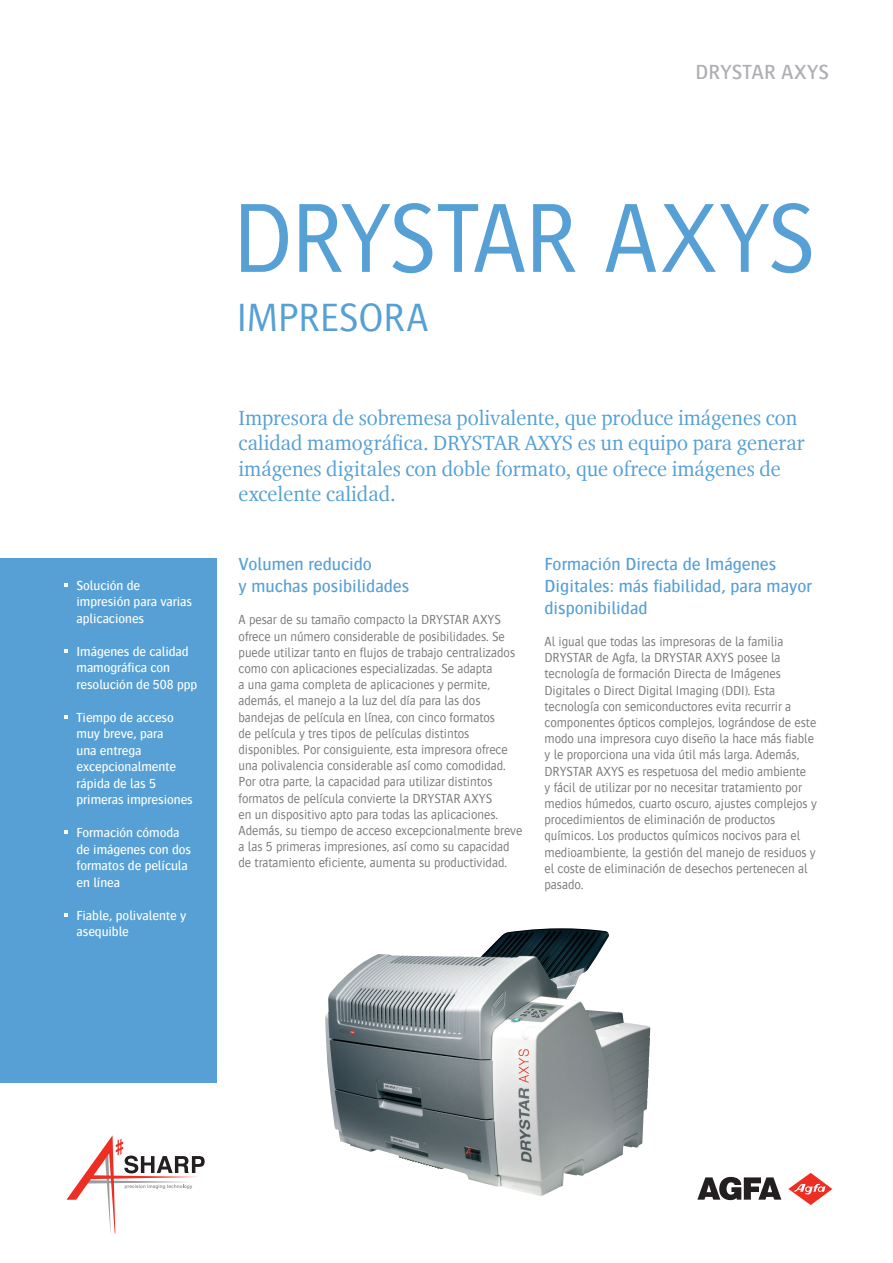
<style>
.page{position:relative;width:893px;height:1263px;background:#fff}
.page>*{position:absolute;margin:0;border:0;box-sizing:border-box;transform-origin:0 0}
.t1{font:300 102px "Bosis For Agfa";letter-spacing:-.025em;color:#56a0d5}
.t2{font:300 40.5px "Bosis For Agfa";letter-spacing:-.015em;color:#56a0d5}
.t3{font:21px/25.2px "Charter ITC For Agfa";color:#56a0d5}
.t4{font:500 21px "Bosis For Agfa";color:#aeafb3}
.t5{font:500 18px/21.6px "Bosis For Agfa";color:#56a0d5}
.t6{font:300 13.5px/16.2px "Bosis For Agfa";letter-spacing:-.005em;color:#76787b}
.t7{font:500 13.5px/16.5px "Bosis For Agfa";letter-spacing:-.005em;color:#fff}
</style>
<div class="page">
<svg style="left:697px;top:1177px;width:84px;height:23px"></svg>
<svg style="left:788px;top:1173px;width:44px;height:32px"></svg>
<div style="left:0;top:558px;width:217px;height:525px;background:#56a0d5"></div>
<svg style="left:64px;top:583px;width:3px;height:4px"></svg>
<svg style="left:64px;top:649px;width:3px;height:4px"></svg>
<svg style="left:64px;top:715px;width:3px;height:4px"></svg>
<svg style="left:64px;top:830px;width:3px;height:4px"></svg>
<svg style="left:64px;top:913px;width:3px;height:4px"></svg>
<svg style="left:66px;top:1135px;width:139px;height:99px"></svg>
<img style="left:325px;top:928px;width:325px;height:268px">
<h3 class="t4" style="left:696px;top:61px;width:135px">DRYSTAR AXYS</h3>
<p class="t7" style="left:77px;top:577px;width:117px">Solución de impresión para varias aplicaciones</p>
<p class="t7" style="left:77px;top:643px;width:122px">Imágenes de calidad mamográfica con resolución de 508 ppp</p>
<p class="t7" style="left:77px;top:709px;width:118px">Tiempo de acceso muy breve, para<br>una entrega excepcionalmente rápida de las 5 primeras impresiones</p>
<p class="t7" style="left:77px;top:824px;width:116px">Formación cómoda de imágenes con dos formatos de película en línea</p>
<p class="t7" style="left:77px;top:907px;width:111px">Fiable, polivalente y asequible</p>
<h1 class="t1" style="left:232px;top:185px;width:586px">DRYSTAR AXYS</h1>
<h2 class="t2" style="left:237px;top:296px;width:193px">IMPRESORA</h2>
<h3 class="t3" style="left:239px;top:405px;width:567px">Impresora de sobremesa polivalente, que produce imágenes con calidad mamográfica. DRYSTAR AXYS es un equipo para generar imágenes digitales con doble formato, que ofrece imágenes de excelente calidad.</h3>
<h3 class="t5" style="left:239px;top:553px;width:172px">Volumen reducido<br>y muchas posibilidades</h3>
<p class="t6" style="left:239px;top:612px;width:285px">A pesar de su tamaño compacto la DRYSTAR AXYS ofrece un número considerable de posibilidades. Se puede utilizar tanto en flujos de trabajo centralizados como con aplicaciones especializadas. Se adapta<br>a una gama completa de aplicaciones y permite, además, el manejo a la luz del día para las dos bandejas de película en línea, con cinco formatos<br>de película y tres tipos de películas distintos disponibles. Por consiguiente, esta impresora ofrece una polivalencia considerable así como comodidad.<br>Por otra parte, la capacidad para utilizar distintos formatos de película convierte la DRYSTAR AXYS<br>en un dispositivo apto para todas las aplicaciones.<br>Además, su tiempo de acceso excepcionalmente breve a las 5 primeras impresiones, así como su capacidad de tratamiento eficiente, aumenta su productividad.</p>
<h3 class="t5" style="left:544px;top:553px;width:269px">Formación Directa de Imágenes<br>Digitales: más fiabilidad, para mayor disponibilidad</h3>
<p class="t6" style="left:544px;top:633px;width:274px">Al igual que todas las impresoras de la familia DRYSTAR de Agfa, la DRYSTAR AXYS posee la tecnología de formación Directa de Imágenes Digitales o Direct Digital Imaging (DDI). Esta tecnología con semiconductores evita recurrir a componentes ópticos complejos, lográndose de este modo una impresora cuyo diseño la hace más fiable y le proporciona una vida útil más larga. Además, DRYSTAR AXYS es respetuosa del medio ambiente<br>y fácil de utilizar por no necesitar tratamiento por medios húmedos, cuarto oscuro, ajustes complejos y procedimientos de eliminación de productos químicos. Los productos químicos nocivos para el medioambiente, la gestión del manejo de residuos y el coste de eliminación de desechos pertenecen al pasado.</p>
</div>
